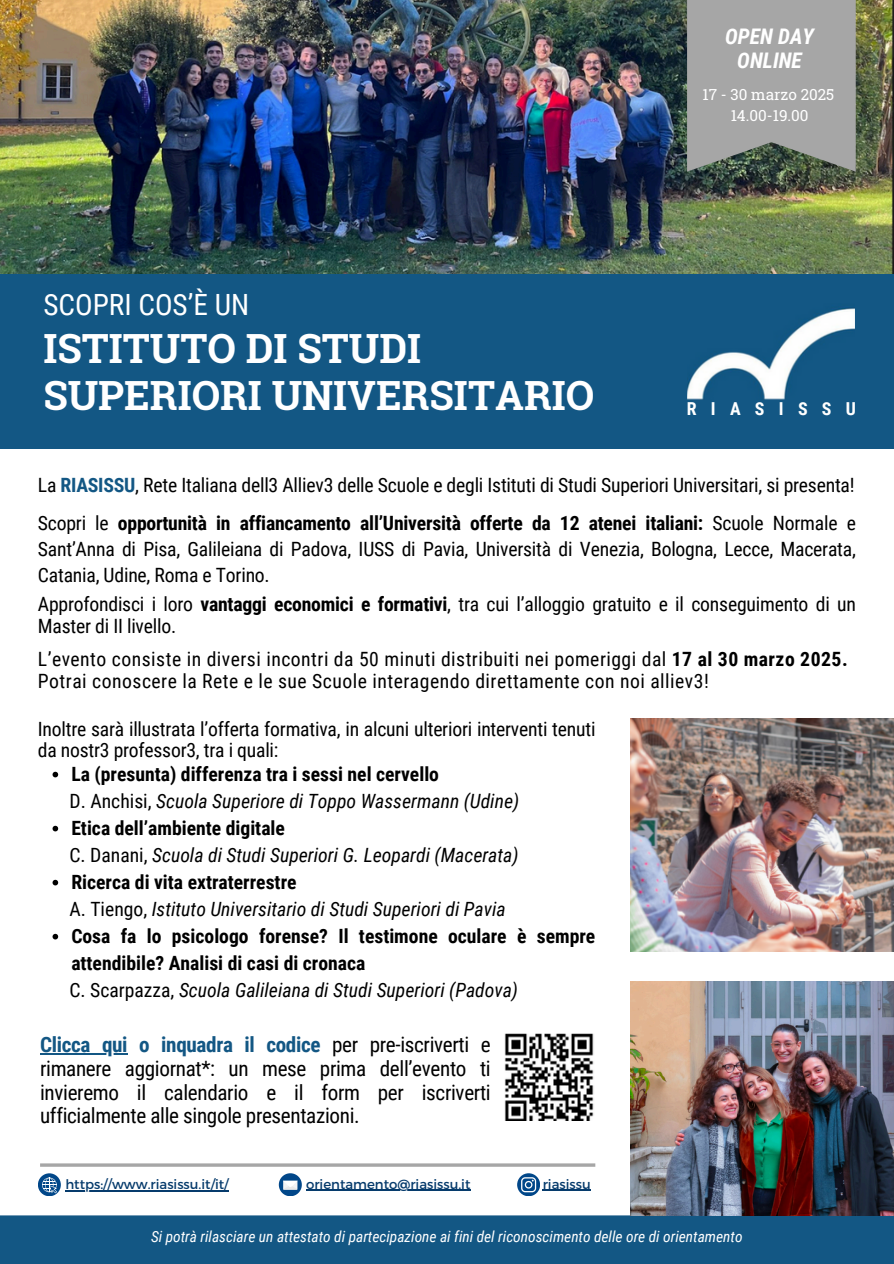
<style>
.page{position:relative;width:894px;height:1264px;background:#fff}
.page>*{position:absolute;margin:0;border:0;box-sizing:border-box;transform-origin:0 0}
.t1{font:700 40.2px/47.1px "Roboto Slab";color:#fff}
.t2{font:29.25px "Roboto Condensed";color:#fff}
.t3{font:italic 700 21.45px/23.7px "Roboto Condensed";color:#fff;text-align:center}
.t4{font:21.15px/23.7px "Roboto Condensed";letter-spacing:-.015em;color:#000;text-align:justify}
.t5{font:19.65px/26.1px "Roboto Condensed";letter-spacing:-.01em;color:#000}
.t6{font:italic 19.65px "Roboto Condensed";color:#000}
.t7{font:700 19.65px/27px "Roboto Condensed";color:#000}
.t8{font:19.65px/22.2px "Roboto Condensed";letter-spacing:.025em;color:#000}
.t9{font:700 17.85px "Roboto Condensed";letter-spacing:.8em;color:#fff}
.t10{font:italic 15.3px "Roboto Condensed";color:#fff}
.t11{font:15.3px/21.1px "Roboto Slab";color:#fff;text-align:center}
.t12{font:13.35px "Montserrat";color:#063b6c}
.s1{font-weight:700;color:#135784}
.s2{font-weight:700}
.s3{font-style:normal}
</style>
<div class="page">
<img style="left:630px;top:718px;width:263px;height:233px">
<div style="left:0;top:1215px;width:893px;height:48px;background:#135784"></div>
<img style="left:630px;top:981px;width:263px;height:234px">
<img style="left:504px;top:1033px;width:90px;height:87px">
<img style="left:0;top:0;width:893px;height:275px">
<div style="left:0;top:275px;width:893px;height:174px;background:#135784"></div>
<svg style="left:686px;top:0;width:169px;height:172px;background:#9c9e9c"></svg>
<svg style="left:53px;top:771px;width:5px;height:6px"></svg>
<svg style="left:53px;top:825px;width:5px;height:6px"></svg>
<svg style="left:53px;top:879px;width:5px;height:6px"></svg>
<svg style="left:53px;top:933px;width:5px;height:6px"></svg>
<hr style="left:40px;top:1163px;width:555px;height:3px;background:#a6a6a6">
<svg style="left:75px;top:1190px;width:15px;height:2px"></svg>
<svg style="left:38px;top:1173px;width:23px;height:23px"></svg>
<svg style="left:42px;top:1177px;width:15px;height:16px"></svg>
<hr style="left:65px;top:1189px;width:163px;height:1px;background:#063b6c">
<svg style="left:279px;top:1173px;width:22px;height:22px"></svg>
<hr style="left:306px;top:1189px;width:164px;height:1px;background:#063b6c">
<svg style="left:517px;top:1173px;width:22px;height:22px"></svg>
<hr style="left:542px;top:1189px;width:48px;height:1px;background:#063b6c">
<hr style="left:40px;top:1053px;width:87px;height:1px;background:#135784">
<img style="left:687px;top:308px;width:167px;height:91px">
<h3 class="t3" style="left:725px;top:25px;width:90px">OPEN DAY<br>ONLINE</h3>
<p class="t2" style="left:43px;top:288px;width:207px">SCOPRI COS’È UN</p>
<h4 class="t1" style="left:43px;top:323px;width:552px">ISTITUTO DI STUDI<br>SUPERIORI UNIVERSITARIO</h4>
<p class="t11" style="left:702px;top:83px;width:133px">17 - 30 marzo 2025<br>14.00-19.00</p>
<p class="t9" style="left:686px;top:398px;width:171px">RIASISSU</p>
<h4 class="t5" style="left:38px;top:472px;width:818px">La <span class="s1">RIASISSU</span>, Rete Italiana dell3 Alliev3 delle Scuole e degli Istituti di Studi Superiori Universitari, si presenta!</h4>
<h4 class="t5" style="left:38px;top:510px;width:819px;text-align:justify">Scopri le <span class="s2">opportunità in affiancamento all’Università offerte da 12 atenei italiani:</span> Scuole Normale e Sant’Anna di Pisa, Galileiana di Padova, IUSS di Pavia, Università di Venezia, Bologna, Lecce, Macerata, Catania, Udine, Roma e Torino.</h4>
<h4 class="t5" style="left:38px;top:593px;width:819px;line-height:22.2px">Approfondisci i loro <span class="s2">vantaggi economici e formativi</span>, tra cui l’alloggio gratuito e il conseguimento di un<br>Master di II livello.</h4>
<p class="t8" style="left:38px;top:648px;width:811px">L’evento consiste in diversi incontri da 50 minuti distribuiti nei pomeriggi dal <span class="s2">17 al 30 marzo 2025.<br></span>Potrai conoscere la Rete e le sue Scuole interagendo direttamente con noi alliev3!</p>
<h4 class="t5" style="left:38px;top:718px;width:559px;line-height:21.3px">Inoltre sarà illustrata l’offerta formativa, in alcuni ulteriori interventi tenuti da nostr3 professor3, tra i quali:</h4>
<h6 class="t7" style="left:71px;top:760px;width:369px">La (presunta) differenza tra i sessi nel cervello</h6>
<p class="t6" style="left:70px;top:789px;width:451px"><span class="s3">D. Anchisi,</span> Scuola Superiore di Toppo Wassermann (Udine)</p>
<h2 class="t7" style="left:71px;top:814px;width:215px">Etica dell’ambiente digitale</h2>
<h1 class="t6" style="left:69px;top:843px;width:450px"><span class="s3">C. Danani,</span> Scuola di Studi Superiori G. Leopardi (Macerata)</h1>
<p class="t7" style="left:71px;top:868px;width:227px">Ricerca di vita extraterrestre</p>
<h5 class="t6" style="left:69px;top:897px;width:438px"><span class="s3">A. Tiengo,</span> Istituto Universitario di Studi Superiori di Pavia</h5>
<h4 class="t7" style="left:71px;top:922px;width:525px">Cosa fa lo psicologo forense? Il testimone oculare è sempre attendibile? Analisi di casi di cronaca</h4>
<h4 class="t6" style="left:69px;top:978px;width:450px"><span class="s3">C. Scarpazza,</span> Scuola Galileiana di Studi Superiori (Padova)</h4>
<p class="t4" style="left:40px;top:1033px;width:452px"><span class="s1">Clicca qui o inquadra il codice</span> per pre-iscriverti e rimanere aggiornat*: un mese prima dell’evento ti invieremo il calendario e il form per iscriverti ufficialmente alle singole presentazioni.</p>
<p class="t12" style="left:65px;top:1175px;width:165px">https://www.riasissu.it/it/</p>
<h4 class="t12" style="left:306px;top:1175px;width:166px">orientamento@riasissu.it</h4>
<p class="t12" style="left:542px;top:1175px;width:49px">riasissu</p>
<h4 class="t10" style="left:151px;top:1227px;width:593px">Si potrà rilasciare un attestato di partecipazione ai fini del riconoscimento delle ore di orientamento</h4>
</div>
